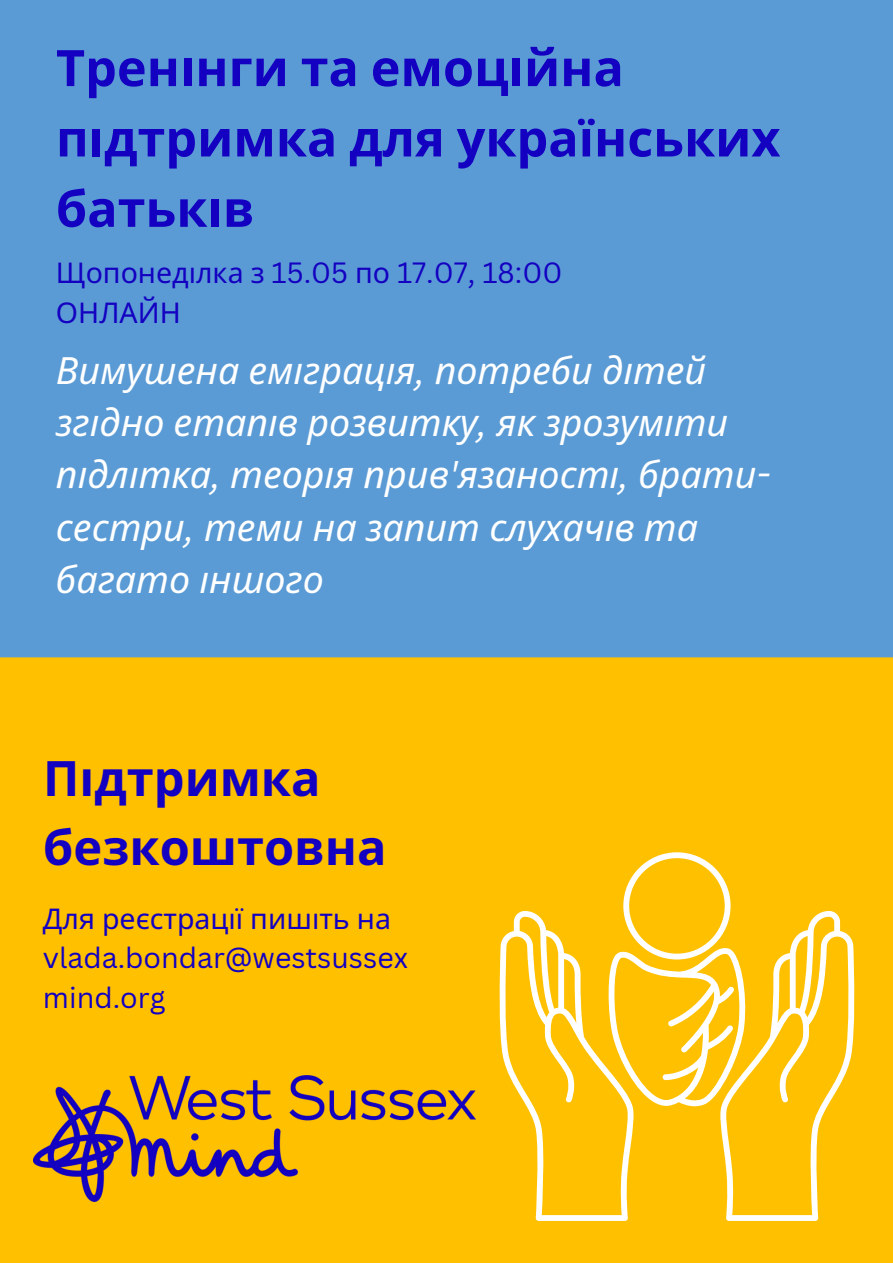
<style>
.page{position:relative;width:893px;height:1263px;background:#fff}
.page>*{position:absolute;margin:0;border:0;box-sizing:border-box;transform-origin:0 0}
.t1{font:700 50.25px/70.3px "Noto Sans";color:#1300c1}
.t2{font:700 48.75px/68.1px "Noto Sans";color:#1300c1}
.t3{font:italic 37.5px/52.3px "Noto Sans";color:#fff}
.t4{font:28.5px/39.4px "Canva Sans";color:#1300c1}
.t5{font:28.5px "Noto Sans";color:#1300c1}
.s1{font-family:"Noto Sans"}
.s2{font-family:"Canva Sans"}
</style>
<div class="page">
<img style="left:0;top:0;width:893px;height:1263px">
<svg style="left:498px;top:852px;width:357px;height:369px"></svg>
<img style="left:33px;top:1075px;width:442px;height:126px">
<h1 class="t1" style="left:56px;top:31px;width:726px">Трені нги та емоці йна підтримка для українських батькі в</h1>
<p class="t4" style="left:56px;top:253px;width:508px"><span class="s1">Щопонеділка з</span> 15.05 <span class="s1">по</span> 17.07, 18:00</p>
<p class="t5" style="left:56px;top:292px;width:126px">ОНЛАЙН</p>
<p class="t3" style="left:56px;top:343px;width:716px">Вимушена еміграція<span class="s2">,</span> потреби дітей згідно етапів розвитку<span class="s2">,</span> як зрозуміти підлітка<span class="s2">,</span> теорія прив<span class="s2">'</span>язаності<span class="s2">,</span> брати&shy;сестри<span class="s2">,</span> теми на запит слухачів та багато іншого</p>
<h2 class="t2" style="left:43px;top:743px;width:345px">Підтримка безкоштовна</h2>
<p class="t5" style="left:43px;top:898px;width:350px">Для реєстрації пишіть на</p>
<p class="t4" style="left:43px;top:937px;width:366px">vlada.bondar@westsussex mind.org</p>
</div>
